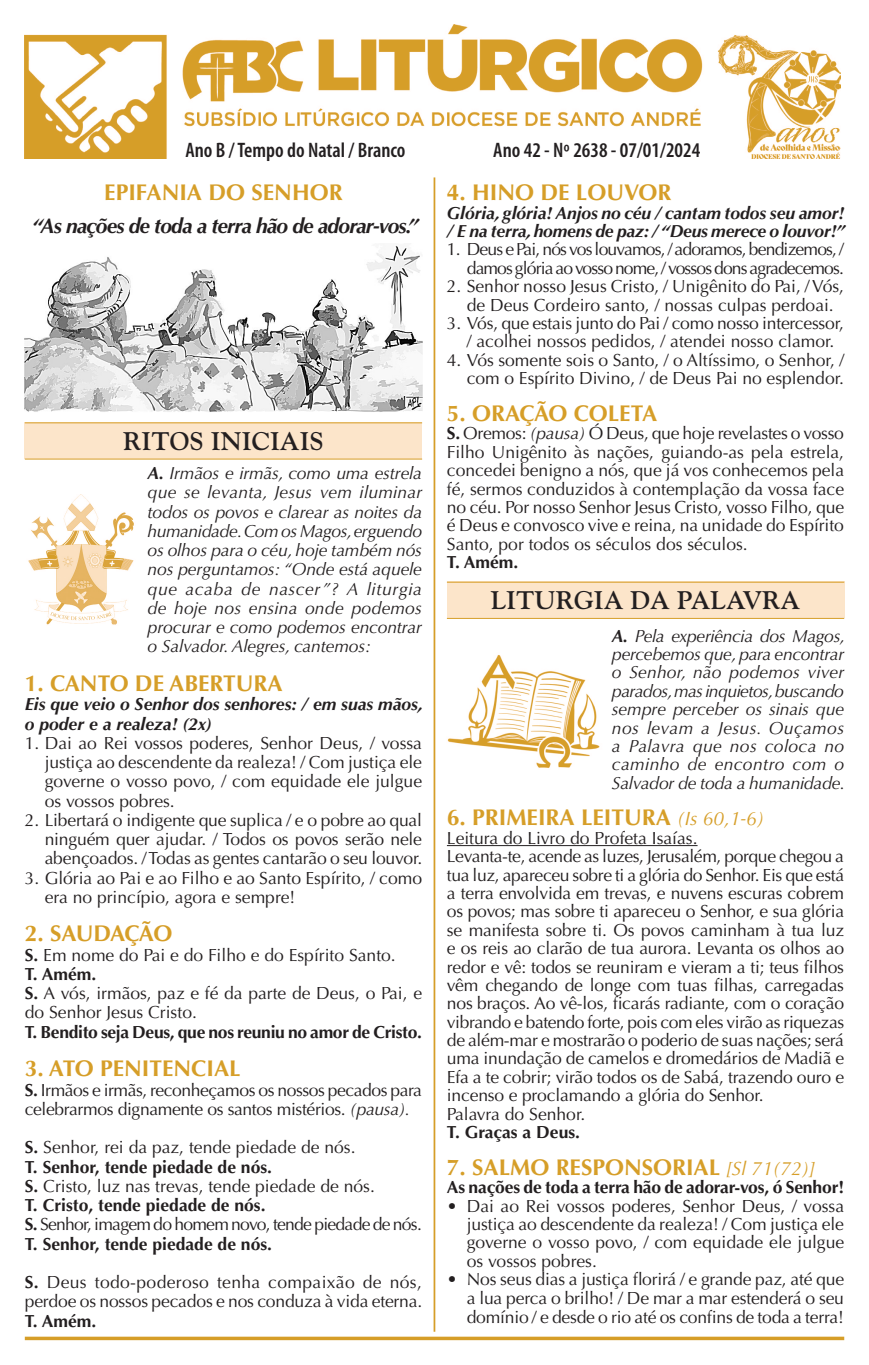
<style>
.page{position:relative;width:869px;height:1365px;background:#fff}
.page>*{position:absolute;margin:0;border:0;box-sizing:border-box;transform-origin:0 0}
.t1{font:700 25.38px "Goudy Std";color:#231f20}
.t2{font:700 22.75px "Optima LT Std";color:#d69e28}
.t3{font:700 22.75px "Optima LT Std";letter-spacing:-.035em;color:#d69e28}
.t4{font:600 condensed 21px "Myriad Pro";color:#231f20}
.t5{font:italic 700 21px "Optima LT Std";letter-spacing:-.04em;color:#231f20}
.t6{font:17.5px/18.4px "Optima LT Std";letter-spacing:-.01em;color:#231f20}
.t7{font:italic 17.5px/19.2px "Optima LT Std";letter-spacing:-.01em;color:#231f20;text-align:justify}
.t8{font:italic 700 17.5px/19.2px "Optima LT Std";color:#231f20}
.t9{font:700 17.5px "Optima LT Std";letter-spacing:-.01em;color:#231f20}
.t10{font:17.5px/18.4px "Optima LT Std";letter-spacing:-.05em;color:#231f20;text-align:right}
.s1{font-weight:700}
.s2{font-style:italic}
.s3{font-weight:400;font-style:italic;font-size:19.25px}
</style>
<div class="page">
<hr style="left:25px;top:1336px;width:818px;height:3px;background:#d69e28">
<hr style="left:433px;top:177px;width:2px;height:1154px;background:#d69e28">
<hr style="left:446px;top:845px;width:251px;height:1px;background:#231f20">
<div style="left:25px;top:422px;width:397px;height:36px;background:#fce5ca"></div>
<hr style="left:25px;top:422px;width:397px;height:1px;background:#d69e28">
<hr style="left:25px;top:458px;width:397px;height:1px;background:#d69e28">
<img style="left:25px;top:25px;width:815px;height:133px">
<img style="left:28px;top:494px;width:106px;height:131px">
<div style="left:446px;top:581px;width:397px;height:37px;background:#fce5ca"></div>
<hr style="left:446px;top:581px;width:397px;height:1px;background:#d69e28">
<hr style="left:446px;top:618px;width:397px;height:1px;background:#d69e28">
<img style="left:447px;top:654px;width:153px;height:114px">
<img style="left:25px;top:245px;width:397px;height:167px">
<p class="t4" style="left:185px;top:137px;width:221px">Ano B / Tempo do Natal / Branco</p>
<p class="t4" style="left:493px;top:137px;width:208px">Ano 42 - Nº 2638 - 07/01/2024</p>
<h2 class="t2" style="left:104px;top:179px;width:240px">EPIFANIA DO SENHOR</h2>
<p class="t5" style="left:33px;top:213px;width:387px">“As nações de toda a terra hão de adorar-vos.”</p>
<h1 class="t1" style="left:123px;top:426px;width:202px">RITOS INICIAIS</h1>
<p class="t7" style="left:147px;top:463px;width:276px"><span class="s1">A.</span> Irmãos e irmãs, como uma estrela que se levanta, Jesus vem iluminar todos os povos e clarear as noites da humanidade. Com os Magos, erguendo os olhos para o céu, hoje também nós nos perguntamos: “Onde está aquele que acaba de nascer”? A liturgia de hoje nos ensina onde podemos procurar e como podemos encontrar o Salvador. Alegres, cantemos:</p>
<h2 class="t2" style="left:25px;top:670px;width:259px">1. CANTO DE ABERTURA</h2>
<p class="t8" style="left:25px;top:694px;width:399px">Eis que veio o Senhor dos senhores: / em suas mãos, o poder e a realeza! (2x)</p>
<p class="t6" style="left:45px;top:733px;width:379px;line-height:19.2px;text-align:justify;text-indent:-20px">1. Dai ao Rei vossos poderes, Senhor Deus, / vossa justiça ao descendente da realeza! / Com justiça ele governe o vosso povo, / com equidade ele julgue os vossos pobres.</p>
<p class="t6" style="left:45px;top:810px;width:379px;line-height:19.2px;text-align:justify;text-indent:-20px">2. Libertará o indigente que suplica / e o pobre ao qual ninguém quer ajudar. / Todos os povos serão nele abençoados. / Todas as gentes cantarão o seu louvor.</p>
<p class="t6" style="left:45px;top:868px;width:378px;line-height:19.2px;text-indent:-20px">3. Glória ao Pai e ao Filho e ao Santo Espírito, / como era no princípio, agora e sempre!</p>
<h2 class="t3" style="left:25px;top:920px;width:149px">2. SAUDAÇÃO</h2>
<p class="t6" style="left:25px;top:945px;width:398px;line-height:19.2px"><span class="s1">S.</span> Em nome do Pai e do Filho e do Espírito Santo.<br><span class="s1">T. Amém.<br>S.</span> A vós, irmãos, paz e fé da parte de Deus, o Pai, e do Senhor Jesus Cristo.</p>
<p class="t9" style="left:25px;top:1021px;width:398px">T. Bendito seja Deus, que nos reuniu no amor de Cristo.</p>
<h2 class="t2" style="left:25px;top:1055px;width:217px">3. ATO PENITENCIAL</h2>
<p class="t6" style="left:25px;top:1080px;width:398px;line-height:19.2px"><span class="s1">S.</span> Irmãos e irmãs, reconheçamos os nossos pecados para celebrarmos dignamente os santos mistérios. <span class="s2">(pausa).</span></p>
<p class="t6" style="left:25px;top:1137px;width:398px;line-height:19.2px"><span class="s1">S.</span> Senhor, rei da paz, tende piedade de nós.<br><span class="s1">T. Senhor, tende piedade de nós.<br>S.</span> Cristo, luz nas trevas, tende piedade de nós.<br><span class="s1">T. Cristo, tende piedade de nós.<br>S.</span> Senhor, imagem do homem novo, tende piedade de nós.<br><span class="s1">T. Senhor, tende piedade de nós.</span></p>
<p class="t6" style="left:25px;top:1272px;width:399px;line-height:19.2px"><span class="s1">S.</span> Deus todo-poderoso tenha compaixão de nós, perdoe os nossos pecados e nos conduza à vida eterna.</p>
<p class="t9" style="left:25px;top:1310px;width:73px">T. Amém.</p>
<h2 class="t2" style="left:446px;top:179px;width:226px">4. HINO DE LOUVOR</h2>
<p class="t8" style="left:446px;top:204px;width:399px;line-height:18.4px">Glória, glória! Anjos no céu / cantam todos seu amor! / E na terra, homens de paz: / “Deus merece o louvor!”</p>
<p class="t10" style="left:446px;top:240px;width:398px">1. Deus e Pai, nós vos louvamos, / adoramos, bendizemos, / damos glória ao vosso nome, / vossos dons agradecemos.</p>
<p class="t6" style="left:446px;top:277px;width:398px;text-align:center">2. Senhor nosso Jesus Cristo, / Unigênito do Pai, / Vós, de Deus Cordeiro santo, / nossas culpas perdoai.</p>
<p class="t6" style="left:466px;top:314px;width:378px;text-indent:-20px">3. Vós, que estais junto do Pai / como nosso intercessor, / acolhei nossos pedidos, / atendei nosso clamor.</p>
<p class="t6" style="left:446px;top:351px;width:398px;text-align:right">4. Vós somente sois o Santo, / o Altíssimo, o Senhor, / com o Espírito Divino, / de Deus Pai no esplendor.</p>
<h2 class="t2" style="left:446px;top:400px;width:212px">5. ORAÇÃO COLETA</h2>
<p class="t6" style="left:446px;top:424px;width:398px;text-align:justify"><span class="s1">S.</span> Oremos: <span class="s2">(pausa)</span> Ó Deus, que hoje revelastes o vosso Filho Unigênito às nações, guiando-as pela estrela, concedei benigno a nós, que já vos conhecemos pela fé, sermos conduzidos à contemplação da vossa face no céu. Por nosso Senhor Jesus Cristo, vosso Filho, que é Deus e convosco vive e reina, na unidade do Espírito Santo, por todos os séculos dos séculos.</p>
<p class="t9" style="left:446px;top:552px;width:73px">T. Amém.</p>
<h1 class="t1" style="left:490px;top:585px;width:311px">LITURGIA DA PALAVRA</h1>
<p class="t7" style="left:611px;top:626px;width:234px;line-height:18.4px"><span class="s1">A.</span> Pela experiência dos Magos, percebemos que, para encontrar o Senhor, não podemos viver parados, mas inquietos, buscando sempre perceber os sinais que nos levam a Jesus. Ouçamos a Palavra que nos coloca no caminho de encontro com o Salvador de toda a humanidade.</p>
<h2 class="t2" style="left:446px;top:804px;width:319px">6. PRIMEIRA LEITURA <span class="s3">(Is 60,1-6)</span></h2>
<p class="t6" style="left:446px;top:828px;width:398px">Leitura do Livro do Profeta Isaías.<br>Levanta-te, acende as luzes, Jerusalém, porque chegou a tua luz, apareceu sobre ti a glória do Senhor. Eis que está a terra envolvida em trevas, e nuvens escuras cobrem os povos; mas sobre ti apareceu o Senhor, e sua glória se manifesta sobre ti. Os povos caminham à tua luz e os reis ao clarão de tua aurora. Levanta os olhos ao redor e vê: todos se reuniram e vieram a ti; teus filhos vêm chegando de longe com tuas filhas, carregadas nos braços. Ao vê-los, ficarás radiante, com o coração vibrando e batendo forte, pois com eles virão as riquezas de além-mar e mostrarão o poderio de suas nações; será uma inundação de camelos e dromedários de Madiã e Efa a te cobrir; virão todos os de Sabá, trazendo ouro e incenso e proclamando a glória do Senhor.<br>Palavra do Senhor.</p>
<p class="t9" style="left:446px;top:1121px;width:135px">T. Graças a Deus.</p>
<h2 class="t2" style="left:446px;top:1153px;width:369px">7. SALMO RESPONSORIAL <span class="s3">[Sl 71(72)]</span></h2>
<p class="t9" style="left:446px;top:1176px;width:398px">As nações de toda a terra hão de adorar-vos, ó Senhor!</p>
<p class="t6" style="left:466px;top:1196px;width:379px;text-align:justify;text-indent:-20px">• Dai ao Rei vossos poderes, Senhor Deus, / vossa justiça ao descendente da realeza! / Com justiça ele governe o vosso povo, / com equidade ele julgue os vossos pobres.</p>
<p class="t6" style="left:466px;top:1269px;width:378px;line-height:18.9px;text-align:justify;text-indent:-20px">• Nos seus dias a justiça florirá / e grande paz, até que a lua perca o brilho! / De mar a mar estenderá o seu domínio / e desde o rio até os confins de toda a terra!</p>
</div>
